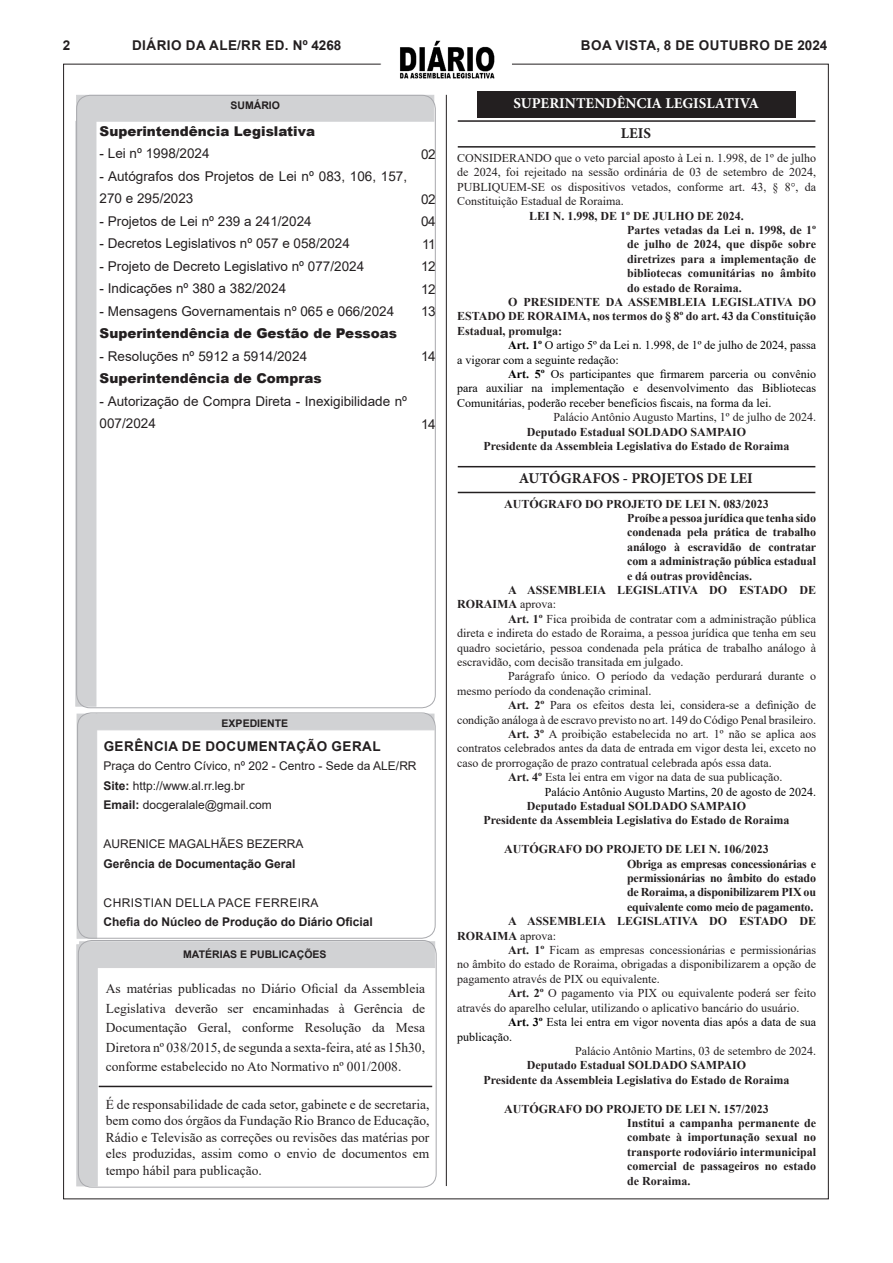
<style>
.page{position:relative;width:893px;height:1263px;background:#fff}
.page>*{position:absolute;margin:0;border:0;box-sizing:border-box;transform-origin:0 0}
.t1{font:700 15px "Minion Pro";color:#231f20}
.t2{font:700 15px "Minion Pro";color:#fff}
.t3{font:13.5px/22.5px "Arial";color:#231f20}
.CENTRO{font:13.5px/19.5px "Times New Roman";color:#231f20;text-align:justify}
.Direita{font:13.5px/16.5px "Times New Roman";color:#231f20;text-align:justify}
.t4{font:900 13.5px "Arial";color:#231f20}
.t5{font:700 13.5px "Arial";letter-spacing:.035em;color:#231f20}
.t6{font:12px/14.4px "Times New Roman";color:#231f20;text-align:justify}
.Ementa{font:700 12px/14.4px "Times New Roman";color:#231f20;text-align:justify}
.CENTRO-2{font:700 12px "Times New Roman";color:#231f20}
.t7{font:12px/14.4px "Times New Roman";color:#000}
.t8{font:12px "Arial";color:#231f20}
.t9{font:700 12px "Arial";color:#231f20}
.t10{font:12px "Arial";letter-spacing:.035em;color:#231f20}
.t11{font:700 10.5px "Arial";color:#231f20}
.s1{font-weight:700}
.s2{font-weight:400}
</style>
<div class="page">
<img style="left:400px;top:41px;width:94px;height:38px">
<hr style="left:446px;top:95px;width:1px;height:1091px;background:#231f20">
<div style="left:76px;top:95px;width:358px;height:27px;background:#d1d2d4"></div>
<div style="left:75px;top:121px;width:21px;height:585px;background:#d1d2d4;border:1px solid #d1d2d4"></div>
<div style="left:77px;top:714px;width:20px;height:224px;background:#d1d2d4"></div>
<div style="left:76px;top:944px;width:22px;height:242px;background:#d1d2d4"></div>
<div style="left:79px;top:941px;width:356px;height:27px;background:#d1d2d4"></div>
<hr style="left:99px;top:1086px;width:333px;height:1px;background:#231f20">
<div style="left:96px;top:714px;width:338px;height:16px;background:#d1d2d4"></div>
<div style="left:77px;top:712px;width:359px;height:226px;border:1px solid #a8a9ad;border-radius:14px"></div>
<div style="left:78px;top:940px;width:359px;height:247px;border:1px solid #a8a9ad;border-radius:14px"></div>
<div style="left:477px;top:91px;width:319px;height:27px;background:#231f20"></div>
<hr style="left:458px;top:120px;width:357px;height:2px;background:#231f20">
<hr style="left:458px;top:146px;width:357px;height:2px;background:#231f20">
<hr style="left:458px;top:466px;width:357px;height:1px;background:#231f20">
<hr style="left:458px;top:492px;width:357px;height:1px;background:#231f20">
<p class="t5" style="left:63px;top:36px;width:9px">2</p>
<p class="t5" style="left:132px;top:35px;width:211px">DIÁRIO DA ALE/RR ED. Nº 4268</p>
<p class="t5" style="left:581px;top:35px;width:248px">BOA VISTA, 8 DE OUTUBRO DE 2024</p>
<p class="t11" style="left:230px;top:98px;width:51px">SUMÁRIO</p>
<p class="t4" style="left:100px;top:121px;width:217px">Superintendência Legislativa</p>
<p class="t3" style="left:100px;top:142px;width:111px">- Lei nº 1998/2024</p>
<p class="t3" style="left:100px;top:165px;width:309px">- Autógrafos dos Projetos de Lei nº 083, 106, 157,<br>270 e 295/2023</p>
<p class="t3" style="left:100px;top:210px;width:214px">- Projetos de Lei nº 239 a 241/2024</p>
<p class="t3" style="left:100px;top:232px;width:252px">- Decretos Legislativos nº 057 e 058/2024</p>
<p class="t3" style="left:100px;top:255px;width:266px">- Projeto de Decreto Legislativo nº 077/2024</p>
<p class="t3" style="left:100px;top:277px;width:188px">- Indicações nº 380 a 382/2024</p>
<p class="t3" style="left:100px;top:300px;width:296px">- Mensagens Governamentais nº 065 e 066/2024</p>
<p class="t4" style="left:100px;top:324px;width:299px">Superintendência de Gestão de Pessoas</p>
<p class="t3" style="left:100px;top:345px;width:209px">- Resoluções nº 5912 a 5914/2024</p>
<p class="t4" style="left:100px;top:369px;width:224px">Superintendência de Compras</p>
<p class="t3" style="left:100px;top:390px;width:309px">- Autorização de Compra Direta - Inexigibilidade nº<br>007/2024</p>
<p class="t3" style="left:421px;top:143px;width:16px">02</p>
<p class="t3" style="left:421px;top:188px;width:16px">02</p>
<p class="t3" style="left:421px;top:210px;width:16px">04</p>
<p class="t3" style="left:422px;top:233px;width:15px">11</p>
<p class="t3" style="left:421px;top:255px;width:16px">12</p>
<p class="t3" style="left:421px;top:278px;width:16px">12</p>
<p class="t3" style="left:421px;top:300px;width:16px">13</p>
<p class="t3" style="left:421px;top:345px;width:16px">14</p>
<p class="t3" style="left:421px;top:413px;width:16px">14</p>
<p class="t11" style="left:222px;top:716px;width:68px">EXPEDIENTE</p>
<p class="t5" style="left:104px;top:737px;width:279px">GERÊNCIA DE DOCUMENTAÇÃO GERAL</p>
<p class="t8" style="left:103px;top:758px;width:315px">Praça do Centro Cívico, nº 202 - Centro - Sede da ALE/RR</p>
<p class="t8" style="left:103px;top:777px;width:143px"><span class="s1">Site:</span> http://www.al.rr.leg.br</p>
<p class="t8" style="left:103px;top:797px;width:170px"><span class="s1">Email:</span> docgeralale@gmail.com</p>
<p class="t8" style="left:103px;top:836px;width:202px">AURENICE MAGALHÃES BEZERRA</p>
<p class="t9" style="left:103px;top:855px;width:194px">Gerência de Documentação Geral</p>
<p class="t10" style="left:104px;top:894px;width:216px">CHRISTIAN DELLA PACE FERREIRA</p>
<p class="t9" style="left:103px;top:914px;width:271px">Chefia do Núcleo de Produção do Diário Oficial</p>
<p class="t11" style="left:183px;top:947px;width:145px">MATÉRIAS E PUBLICAÇÕES</p>
<p class="CENTRO" style="left:106px;top:979px;width:321px">As matérias publicadas no Diário Oficial da Assembleia Legislativa deverão ser encaminhadas à Gerência de Documentação Geral, conforme Resolução da Mesa Diretora nº 038/2015, de segunda a sexta-feira, até as 15h30, conforme estabelecido no Ato Normativo nº 001/2008.</p>
<p class="Direita" style="left:106px;top:1096px;width:325px">É de responsabilidade de cada setor, gabinete e de secretaria, bem como dos órgãos da Fundação Rio Branco de Educação, Rádio e Televisão as correções ou revisões das matérias por eles produzidas, assim como o envio de documentos em tempo hábil para publicação.</p>
<p class="t2" style="left:513px;top:93px;width:247px">SUPERINTENDÊNCIA LEGISLATIVA</p>
<p class="t1" style="left:621px;top:122px;width:32px">LEIS</p>
<p class="t6" style="left:457px;top:150px;width:360px">CONSIDERANDO que o veto parcial aposto à Lei n. 1.998, de 1º de julho de 2024, foi rejeitado na sessão ordinária de 03 de setembro de 2024, PUBLIQUEM-SE os dispositivos vetados, conforme art. 43, § 8°, da Constituição Estadual de Roraima.</p>
<p class="CENTRO-2" style="left:529px;top:207px;width:216px">LEI N. 1.998, DE 1º DE JULHO DE 2024.</p>
<p class="Ementa" style="left:627px;top:222px;width:190px">Partes vetadas da Lei n. 1998, de 1º de julho de 2024, que dispõe sobre diretrizes para a implementação de bibliotecas comunitárias no âmbito do estado de Roraima.</p>
<p class="Ementa" style="left:457px;top:294px;width:360px;text-indent:51px">O PRESIDENTE DA ASSEMBLEIA LEGISLATIVA DO ESTADO DE RORAIMA, nos termos do § 8º do art. 43 da Constituição Estadual, promulga:</p>
<p class="t7" style="left:457px;top:338px;width:360px;text-indent:51px"><span class="s1">Art. 1º</span> O artigo 5º da Lei n. 1.998, de 1º de julho de 2024, passa a vigorar com a seguinte redação:</p>
<p class="t7" style="left:457px;top:366px;width:360px;text-align:justify;text-indent:51px"><span class="s1">Art. 5º</span> Os participantes que firmarem parceria ou convênio para auxiliar na implementação e desenvolvimento das Bibliotecas Comunitárias, poderão receber benefícios fiscais, na forma da lei.</p>
<p class="t6" style="left:554px;top:410px;width:264px">Palácio Antônio Augusto Martins, 1º de julho de 2024.</p>
<p class="CENTRO-2" style="left:527px;top:423px;width:221px">Deputado Estadual SOLDADO SAMPAIO</p>
<p class="CENTRO-2" style="left:483px;top:437px;width:308px">Presidente da Assembleia Legislativa do Estado de Roraima</p>
<p class="t1" style="left:519px;top:468px;width:235px">AUTÓGRAFOS - PROJETOS DE LEI</p>
<p class="CENTRO-2" style="left:504px;top:495px;width:266px">AUTÓGRAFO DO PROJETO DE LEI N. 083/2023</p>
<p class="Ementa" style="left:627px;top:510px;width:191px">Proíbe a pessoa jurídica que tenha sido condenada pela prática de trabalho análogo à escravidão de contratar com a administração pública estadual e dá outras providências.</p>
<p class="Ementa" style="left:457px;top:582px;width:360px;text-indent:51px">A ASSEMBLEIA LEGISLATIVA DO ESTADO DE<br>RORAIMA <span class="s2">aprova:</span></p>
<p class="t6" style="left:457px;top:611px;width:360px;text-indent:51px"><span class="s1">Art. 1º</span> Fica proibida de contratar com a administração pública direta e indireta do estado de Roraima, a pessoa jurídica que tenha em seu quadro societário, pessoa condenada pela prática de trabalho análogo à escravidão, com decisão transitada em julgado.</p>
<p class="t6" style="left:457px;top:669px;width:360px;text-indent:51px">Parágrafo único. O período da vedação perdurará durante o mesmo período da condenação criminal.</p>
<p class="t6" style="left:457px;top:698px;width:360px;text-align:right"><span class="s1">Art. 2º</span> Para os efeitos desta lei, considera-se a definição de<br>condição análoga à de escravo previsto no art. 149 do Código Penal brasileiro.</p>
<p class="t6" style="left:457px;top:726px;width:360px;text-indent:51px"><span class="s1">Art. 3º</span> A proibição estabelecida no art. 1º não se aplica aos contratos celebrados antes da data de entrada em vigor desta lei, exceto no caso de prorrogação de prazo contratual celebrada após essa data.</p>
<p class="t6" style="left:508px;top:770px;width:276px"><span class="s1">Art. 4º</span> Esta lei entra em vigor na data de sua publicação.</p>
<p class="t7" style="left:545px;top:784px;width:273px">Palácio Antônio Augusto Martins, 20 de agosto de 2024.</p>
<p class="CENTRO-2" style="left:527px;top:797px;width:221px">Deputado Estadual SOLDADO SAMPAIO</p>
<p class="CENTRO-2" style="left:483px;top:812px;width:308px">Presidente da Assembleia Legislativa do Estado de Roraima</p>
<p class="CENTRO-2" style="left:504px;top:841px;width:266px">AUTÓGRAFO DO PROJETO DE LEI N. 106/2023</p>
<p class="Ementa" style="left:627px;top:856px;width:190px">Obriga as empresas concessionárias e permissionárias no âmbito do estado de Roraima, a disponibilizarem PIX ou equivalente como meio de pagamento.</p>
<p class="Ementa" style="left:457px;top:914px;width:360px;text-indent:51px">A ASSEMBLEIA LEGISLATIVA DO ESTADO DE<br>RORAIMA <span class="s2">aprova:</span></p>
<p class="t6" style="left:457px;top:942px;width:360px;text-indent:51px"><span class="s1">Art. 1º</span> Ficam as empresas concessionárias e permissionárias no âmbito do estado de Roraima, obrigadas a disponibilizarem a opção de pagamento através de PIX ou equivalente.</p>
<p class="t6" style="left:457px;top:986px;width:360px;text-indent:51px"><span class="s1">Art. 2º</span> O pagamento via PIX ou equivalente poderá ser feito através do aparelho celular, utilizando o aplicativo bancário do usuário.</p>
<p class="t7" style="left:457px;top:1014px;width:360px;text-indent:51px"><span class="s1">Art. 3º</span> Esta lei entra em vigor noventa dias após a data de sua publicação.</p>
<p class="t6" style="left:575px;top:1043px;width:242px">Palácio Antônio Martins, 03 de setembro de 2024.</p>
<p class="CENTRO-2" style="left:527px;top:1057px;width:221px">Deputado Estadual SOLDADO SAMPAIO</p>
<p class="CENTRO-2" style="left:483px;top:1071px;width:308px">Presidente da Assembleia Legislativa do Estado de Roraima</p>
<p class="CENTRO-2" style="left:504px;top:1100px;width:266px">AUTÓGRAFO DO PROJETO DE LEI N. 157/2023</p>
<p class="Ementa" style="left:627px;top:1115px;width:190px">Institui a campanha permanente de combate à importunação sexual no transporte rodoviário intermunicipal comercial de passageiros no estado de Roraima.</p>
</div>
